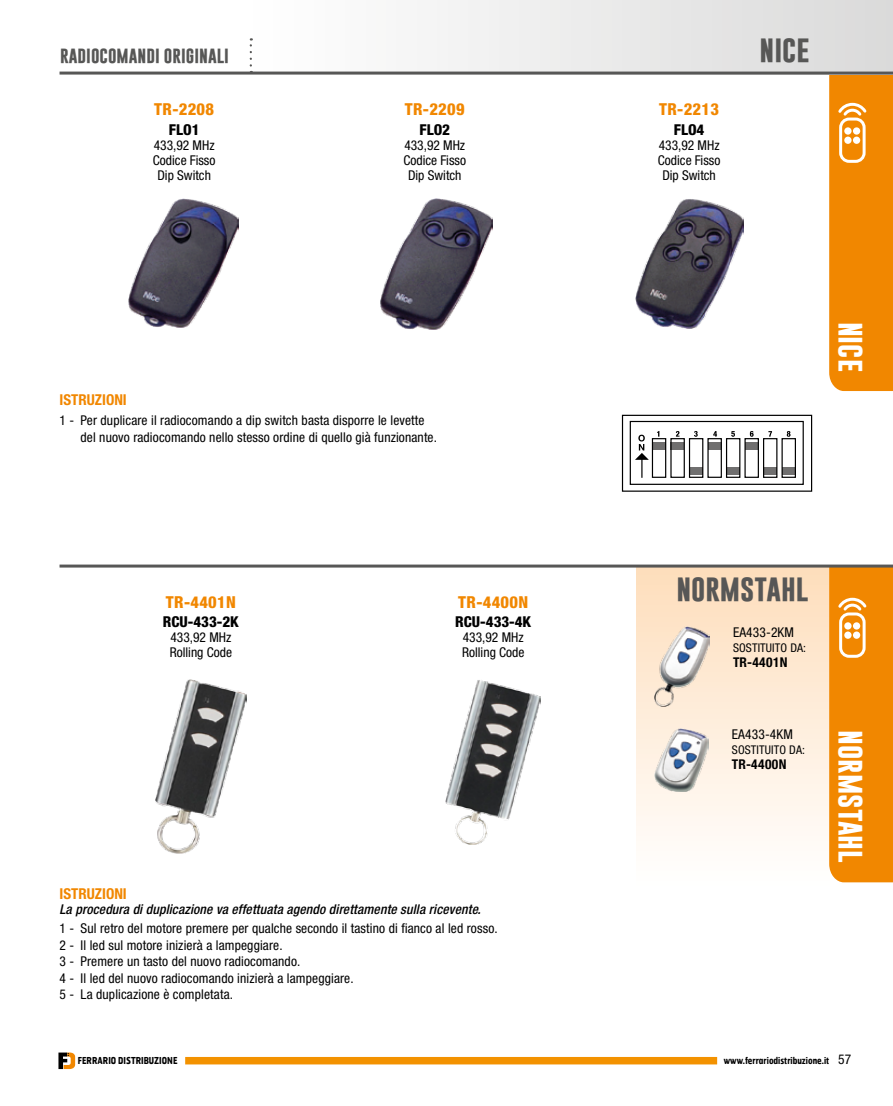
<style>
.page{position:relative;width:893px;height:1106px;background:#fff}
.page>*{position:absolute;margin:0;border:0;box-sizing:border-box;transform-origin:0 0}
.t1{font:700 24.3px "Gobold";color:#fff;scale:1.11 1}
.t2{font:700 24.3px "Gobold";color:#575756;scale:1.11 1}
.t3{font:800 condensed 16.5px "Helvetica Neue";letter-spacing:.02em;color:#f18700}
.t4{font:800 condensed 15px "Helvetica Neue";color:#000}
.t5{font:700 condensed 15px "Helvetica Neue";color:#f18700}
.t6{font:700 14.85px "Gobold";color:#575756;scale:1.09 1}
.t7{font:condensed 13.5px/15px "Helvetica Neue";letter-spacing:.01em;color:#000}
.t8{font:italic 500 condensed 13.5px "Helvetica Neue";letter-spacing:.01em;color:#000}
.t9{font:700 condensed 13.5px "Helvetica Neue";letter-spacing:.03em;color:#000}
.t10{font:condensed 12px "Helvetica Neue";letter-spacing:.01em;color:#000}
.t11{font:700 9.6px "Hermes FB";color:#000;scale:.8 1}
</style>
<div class="page">
<div style="left:637px;top:565px;width:192px;height:322px;background:linear-gradient(to bottom,#fbdbb9,#fff)"></div>
<div style="left:252px;top:0;width:641px;height:74px;background:linear-gradient(to right,#fff,#dadada)"></div>
<div style="left:829px;top:75px;width:64px;height:316px;background:#f18700"></div>
<div style="left:829px;top:567px;width:64px;height:315px;background:#f18700"></div>
<svg style="left:58px;top:1052px;width:17px;height:17px"></svg>
<svg style="left:621px;top:414px;width:192px;height:78px"></svg>
<img style="left:655px;top:728px;width:53px;height:64px">
<img style="left:655px;top:627px;width:54px;height:79px">
<img style="left:381px;top:199px;width:111px;height:130px">
<img style="left:129px;top:199px;width:110px;height:128px">
<img style="left:635px;top:199px;width:108px;height:130px">
<img style="left:445px;top:680px;width:96px;height:164px">
<img style="left:155px;top:679px;width:91px;height:174px">
<hr style="left:60px;top:564px;width:833px;height:3px;background:#575756">
<hr style="left:60px;top:72px;width:833px;height:3px;background:#575756">
<svg style="left:250px;top:38px;width:2px;height:27px"></svg>
<div style="left:185px;top:1056px;width:532px;height:8px;background:#f39200"></div>
<p class="t6" style="left:60px;top:46px;width:156px">RADIOCOMANDI ORIGINALI</p>
<h1 class="t2" style="left:759px;top:34px;width:47px">NICE</h1>
<p class="t3" style="left:154px;top:99px;width:61px">TR-2208</p>
<p class="t4" style="left:169px;top:120px;width:32px">FLO1</p>
<p class="t7" style="left:153px;top:137px;width:64px;text-align:center">433,92 MHz<br>Codice Fisso<br>Dip Switch</p>
<p class="t3" style="left:405px;top:99px;width:61px">TR-2209</p>
<p class="t4" style="left:419px;top:120px;width:32px">FLO2</p>
<p class="t7" style="left:404px;top:137px;width:64px;text-align:center">433,92 MHz<br>Codice Fisso<br>Dip Switch</p>
<p class="t3" style="left:659px;top:99px;width:61px">TR-2213</p>
<p class="t4" style="left:674px;top:120px;width:32px">FLO4</p>
<p class="t7" style="left:658px;top:137px;width:64px;text-align:center">433,92 MHz<br>Codice Fisso<br>Dip Switch</p>
<p class="t5" style="left:60px;top:391px;width:69px">ISTRUZIONI</p>
<p class="t7" style="left:81px;top:412px;width:358px;line-height:16.5px;text-indent:-21px">1 - Per duplicare il radiocomando a dip switch basta disporre le levette del nuovo radiocomando nello stesso ordine di quello già funzionante.</p>
<h1 class="t1" style="left:866px;top:322px;width:47px;rotate:90deg">NICE</h1>
<p class="t3" style="left:166px;top:591px;width:71px">TR-4401N</p>
<p class="t4" style="left:163px;top:612px;width:77px">RCU-433-2K</p>
<p class="t7" style="left:170px;top:630px;width:64px">433,92 MHz<br>Rolling Code</p>
<p class="t3" style="left:458px;top:591px;width:71px">TR-4400N</p>
<p class="t4" style="left:455px;top:612px;width:77px">RCU-433-4K</p>
<p class="t7" style="left:462px;top:630px;width:64px">433,92 MHz<br>Rolling Code</p>
<h1 class="t2" style="left:676px;top:573px;width:121px">NORMSTAHL</h1>
<p class="t7" style="left:733px;top:624px;width:63px">EA433-2KM</p>
<p class="t10" style="left:733px;top:641px;width:75px">SOSTITUITO DA:</p>
<p class="t9" style="left:733px;top:654px;width:56px">TR-4401N</p>
<p class="t5" style="left:60px;top:884px;width:69px">ISTRUZIONI</p>
<p class="t8" style="left:60px;top:901px;width:423px">La procedura di duplicazione va effettuata agendo direttamente sulla ricevente.</p>
<p class="t7" style="left:60px;top:920px;width:440px;line-height:16.5px">1 - Sul retro del motore premere per qualche secondo il tastino di fianco al led rosso.<br>2 - Il led sul motore inizierà a lampeggiare.<br>3 - Premere un tasto del nuovo radiocomando.<br>4 - Il led del nuovo radiocomando inizierà a lampeggiare.<br>5 - La duplicazione è completata.</p>
<p class="t7" style="left:732px;top:726px;width:63px">EA433-4KM</p>
<p class="t10" style="left:732px;top:743px;width:75px">SOSTITUITO DA:</p>
<p class="t9" style="left:732px;top:756px;width:56px">TR-4400N</p>
<h1 class="t1" style="left:866px;top:730px;width:121px;rotate:90deg">NORMSTAHL</h1>
<p class="t11" style="left:78px;top:1054px;width:126px">FERRARIO DISTRIBUZIONE</p>
<p class="t11" style="left:724px;top:1054px;width:133px">www.ferrariodistribuzione.it</p>
<p class="t7" style="left:838px;top:1051px;width:14px">57</p>
</div>
